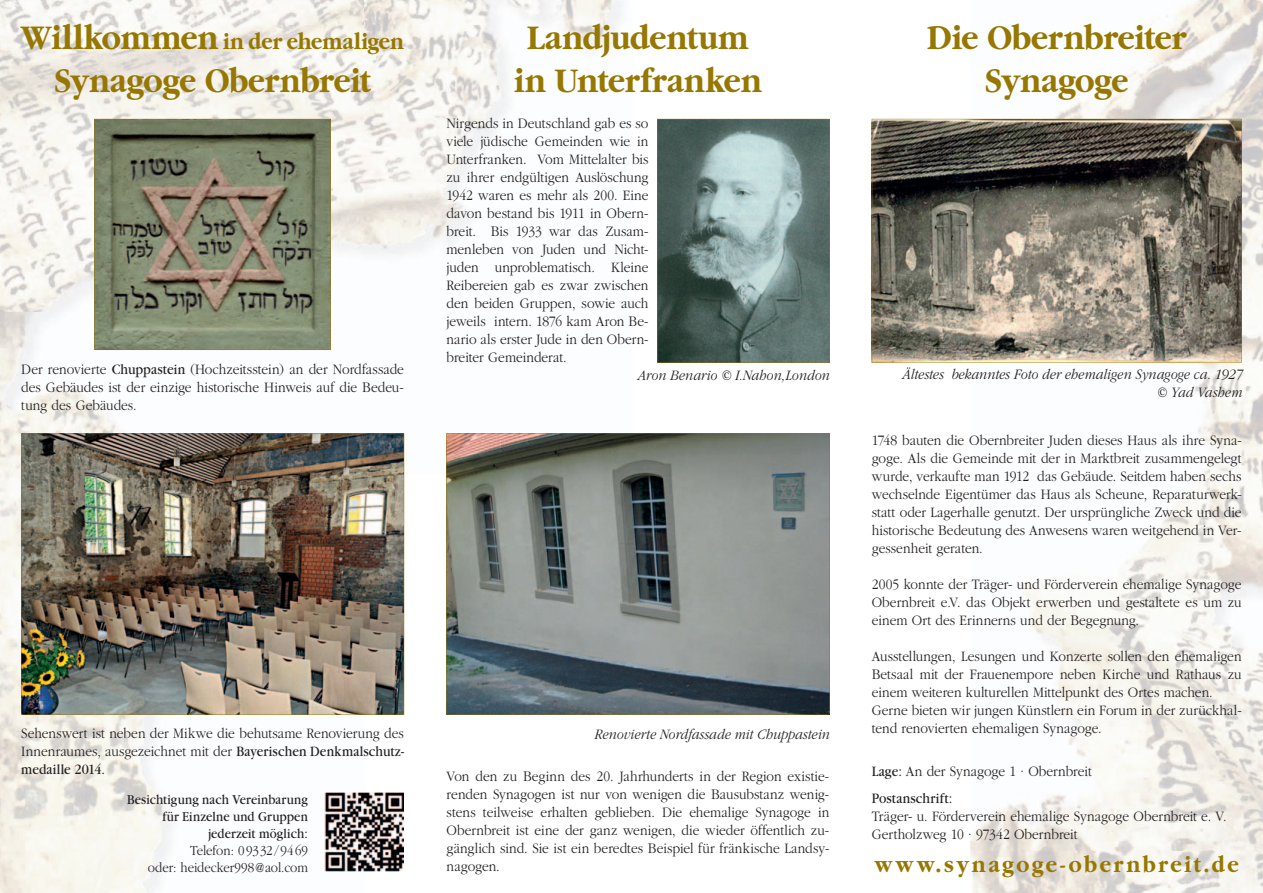
<style>
.page{position:relative;width:1263px;height:893px;background:#fff}
.page>*{position:absolute;margin:0;border:0;box-sizing:border-box;transform-origin:0 0}
.t1{font:700 36px/43.2px "Garamond";letter-spacing:-.01em;color:#967701;text-align:center;scale:.9 1}
.t2{font:700 36px "Garamond";letter-spacing:-.01em;color:#967701;scale:.89 1}
.t3{font:700 24px "Garamond";letter-spacing:.11em;color:#967701;scale:.9 1}
.t4{font:700 24px "Garamond";letter-spacing:-.005em;color:#967701;scale:.89 1}
.t5{font:300 15px/18px "Garamond";color:#231f20;text-align:justify;scale:.9 1}
.t6{font:italic 300 15px/18px "Garamond";color:#231f20;text-align:right;scale:.9 1}
.t7{font:14.25px/17.1px "Garamond";letter-spacing:.005em;color:#231f20;text-align:right;scale:.9 1}
.t8{font:300 14.25px/17.1px "Garamond";color:#231f20;text-align:right;scale:.9 1}
.s1{font-size:36px}
.s2{font-weight:400}
</style>
<div class="page">
<img style="left:0;top:0;width:623px;height:893px">
<img style="left:871px;top:0;width:392px;height:893px">
<svg style="left:94px;top:119px;width:237px;height:231px;background:#7c7e67"></svg>
<img style="left:325px;top:792px;width:79px;height:80px">
<img style="left:21px;top:433px;width:383px;height:282px">
<svg style="left:657px;top:119px;width:172px;height:244px;background:#6c817d"></svg>
<svg style="left:446px;top:433px;width:383px;height:282px;background:#787e7c"></svg>
<svg style="left:872px;top:119px;width:370px;height:244px;background:#787266"></svg>
<h2 class="t4" style="left:21px;top:32px;width:432px"><span class="s1">Willkommen</span> in der ehemaligen</h2>
<h1 class="t2" style="left:54px;top:67px;width:357px">Synagoge Obernbreit</h1>
<p class="t5" style="left:21px;top:361px;width:427px">Der renovierte <span class="s2">Chuppastein</span> (Hochzeitsstein) an der Nordfassade des Gebäudes ist der einzige historische Hinweis auf die Bedeu&shy;tung des Gebäudes.</p>
<h1 class="t1" style="left:514px;top:19px;width:277px">Landjudentum in Unterfranken</h1>
<p class="t5" style="left:446px;top:116px;width:226px">Nirgends in Deutschland gab es so viele jüdische Ge meinden wie in Unterfranken. Vom Mittelalter bis zu ihrer endgültigen Auslöschung 1942 waren es mehr als 200. Eine davon bestand bis 1911 in Obern&shy;breit. Bis 1933 war das Zusam&shy;menleben von Juden und Nicht&shy;juden unproblematisch. Kleine Reibereien gab es zwar zwischen den beiden Gruppen, sowie auch jeweils intern. 1876 kam Aron Be&shy;nario als ers ter Jude in den Obern&shy;breiter Gemeinderat.</p>
<p class="t6" style="left:637px;top:368px;width:215px">Aron Benario © I.Nahon,London</p>
<h1 class="t1" style="left:927px;top:19px;width:290px">Die Obernbreiter<br>Synagoge</h1>
<p class="t6" style="left:901px;top:367px;width:380px">Ältestes bekanntes Foto der ehemaligen Synagoge ca. 1927 © Yad Vashem</p>
<p class="t5" style="left:21px;top:726px;width:427px">Sehenswert ist neben der Mikwe die behutsame Renovierung des Innenraumes, ausgezeichnet mit der <span class="s2">Bayerischen Denkmalschutz&shy;medaille 2014.</span></p>
<p class="t7" style="left:127px;top:792px;width:202px">Besichtigung nach Vereinbarung für Einzelne und Gruppen jederzeit möglich:</p>
<p class="t8" style="left:148px;top:843px;width:179px">Telefon: 09332/9469<br>oder: heidecker998@aol.com</p>
<p class="t6" style="left:594px;top:726px;width:263px">Renovierte Nordfassade mit Chuppastein</p>
<p class="t5" style="left:447px;top:769px;width:427px">Von den zu Beginn des 20. Jahrhunderts in der Regi on existie&shy;renden Synagogen ist nur von wenigen die Bausubstanz wenig&shy;stens teilweise erhalten geblieben. Die ehemalige Synagoge in Obernbreit ist eine der ganz wenigen, die wieder öffentlich zu&shy;gänglich sind. Sie ist ein beredtes Beispiel für fränkische Landsy&shy;nagogen.</p>
<p class="t5" style="left:872px;top:432px;width:413px">1748 bauten die Obernbreiter Juden dieses Haus als ihre Syna&shy;goge. Als die Gemeinde mit der in Markt breit zusammengelegt wurde, verkaufte man 1912 das Gebäude. Seitdem haben sechs wechselnde Eigen tümer das Haus als Scheune, Reparaturwerk&shy;statt oder Lagerhalle genutzt. Der ursprüngliche Zweck und die historische Bedeutung des Anwesens waren weitgehend in Ver&shy;gessenheit geraten.</p>
<p class="t5" style="left:872px;top:576px;width:413px">2005 konnte der Träger- und Förderverein ehemalige Synagoge Obernbreit e.V. das Objekt erwerben und gestaltete es um zu einem Ort des Erinnerns und der Begegnung.</p>
<p class="t5" style="left:872px;top:648px;width:412px;text-align:left">Ausstellungen, Lesungen und Konzerte sollen den ehemaligen Betsaal mit der Frauenempore neben Kirche und Rathaus zu einem weiteren kulturellen Mittelpunkt des Ortes machen.<br>Gerne bieten wir jungen Künstlern ein Forum in der zurückhal&shy;tend renovierten ehemaligen Synagoge.</p>
<p class="t5" style="left:872px;top:759px;width:246px;line-height:26.5px"><span class="s2">Lage:</span> An der Synagoge 1 · Obernbreit<br><span class="s2">Postanschrift:</span></p>
<p class="t5" style="left:872px;top:808px;width:396px">Träger- u. Förderverein ehemalige Synagoge Obernbreit e. V.<br>Gertholzweg 10 · 97342 Obernbreit</p>
<h2 class="t3" style="left:875px;top:855px;width:406px">www.synagoge-obernbreit.de</h2>
</div>
